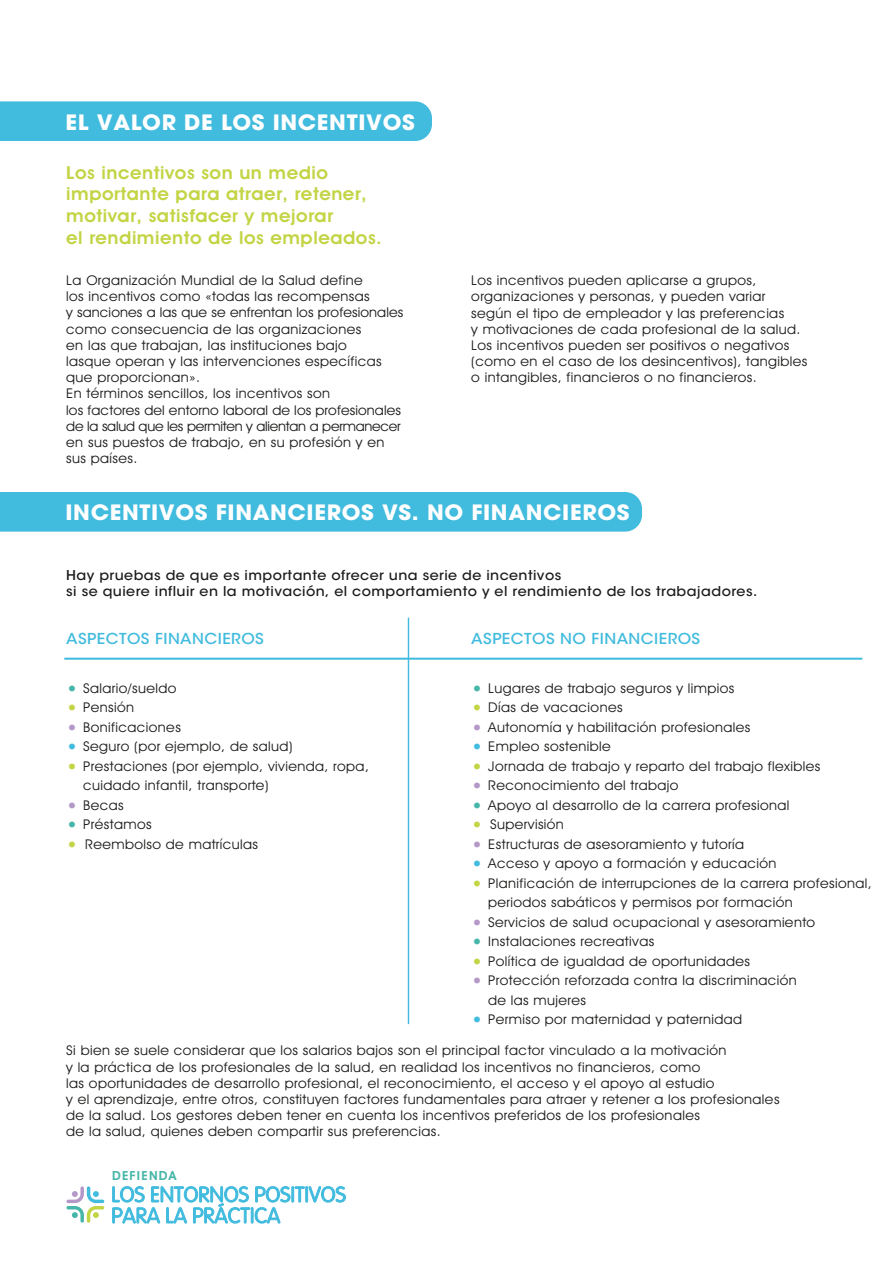
<style>
.page{position:relative;width:893px;height:1263px;background:#fff}
.page>*{position:absolute;margin:0;border:0;box-sizing:border-box;transform-origin:0 0}
.t1{font:700 21px "Avant Garde";letter-spacing:.03em;color:#fff;scale:1.05 1}
.t2{font:600 18px/21.6px "Avant Garde IT Cby BT";letter-spacing:.03em;color:#c3d445;scale:1.05 1}
.t3{font:500 15px "ITC Avant Garde Std";letter-spacing:.03em;color:#41bbde;scale:1.05 1}
.t4{font:13.5px/16.2px "Avant Garde IT Cby BT";letter-spacing:.03em;color:#1b1b1a;scale:1.05 1}
.t5{font:500 13.5px/16.2px "ITC Avant Garde Std";letter-spacing:.03em;color:#1b1b1a;scale:1.05 1}
.t6{font:600 12.6px "Avant Garde IT Cby BT";letter-spacing:.1em;color:#45b6a8}
.s1{font-size:20.25px;color:#45b6a8}
.s2{font-size:20.25px;color:#c3d445}
.s3{font-size:20.25px;color:#b498c7}
.s4{font-size:20.25px;color:#41bbde}
</style>
<div class="page">
<div style="left:0;top:101px;width:432px;height:40px;background:#41bbde"></div>
<hr style="left:408px;top:618px;width:1px;height:406px;background:#41bbde">
<hr style="left:64px;top:658px;width:798px;height:2px;background:#41bbde">
<div style="left:0;top:492px;width:642px;height:40px;background:#41bbde"></div>
<svg style="left:112px;top:1186px;width:234px;height:37px"></svg>
<svg style="left:66px;top:1186px;width:38px;height:36px"></svg>
<h1 class="t1" style="left:66px;top:108px;width:334px">EL VALOR DE LOS INCENTIVOS</h1>
<h2 class="t2" style="left:66px;top:161px;width:302px">Los incentivos son un medio importante para atraer, retener, motivar, satisfacer y mejorar<br>el rendimiento de los empleados.</h2>
<p class="t4" style="left:66px;top:272px;width:322px">La Organización Mundial de la Salud define<br>los incentivos como «todas las recompensas<br>y sanciones a las que se enfrentan los profesionales como consecuencia de las organizaciones<br>en las que trabajan, las instituciones bajo<br>lasque operan y las intervenciones específicas que proporcionan».<br>En términos sencillos, los incentivos son<br>los factores del entorno laboral de los profesionales de la salud que les permiten y alientan a permanecer en sus puestos de trabajo, en su profesión y en sus países.</p>
<p class="t4" style="left:471px;top:272px;width:322px">Los incentivos pueden aplicarse a grupos, organizaciones y personas, y pueden variar según el tipo de empleador y las preferencias<br>y motivaciones de cada profesional de la salud.<br>Los incentivos pueden ser positivos o negativos (como en el caso de los desincentivos), tangibles o intangibles, financieros o no financieros.</p>
<h1 class="t1" style="left:66px;top:499px;width:539px">INCENTIVOS FINANCIEROS VS. NO FINANCIEROS</h1>
<p class="t5" style="left:66px;top:567px;width:660px">Hay pruebas de que es importante ofrecer una serie de incentivos<br>si se quiere influir en la motivación, el comportamiento y el rendimiento de los trabajadores.</p>
<p class="t3" style="left:66px;top:629px;width:190px">ASPECTOS FINANCIEROS</p>
<p class="t4" style="left:66px;top:680px;width:107px"><span class="s1">•</span> Salario/sueldo</p>
<p class="t4" style="left:66px;top:699px;width:66px"><span class="s2">•</span> Pensión</p>
<p class="t4" style="left:66px;top:719px;width:111px"><span class="s3">•</span> Bonificaciones</p>
<p class="t4" style="left:66px;top:738px;width:217px"><span class="s4">•</span> Seguro (por ejemplo, de salud)</p>
<p class="t4" style="left:83px;top:756px;width:274px;line-height:19.5px;text-indent:-17px"><span class="s2">•</span> Prestaciones (por ejemplo, vivienda, ropa, cuidado infantil, transporte)</p>
<p class="t4" style="left:66px;top:797px;width:56px"><span class="s3">•</span> Becas</p>
<p class="t4" style="left:66px;top:816px;width:83px"><span class="s1">•</span> Préstamos</p>
<p class="t4" style="left:66px;top:836px;width:184px"><span class="s2">•</span> Reembolso de matrículas</p>
<p class="t3" style="left:471px;top:629px;width:220px">ASPECTOS NO FINANCIEROS</p>
<p class="t4" style="left:471px;top:680px;width:252px"><span class="s1">•</span> Lugares de trabajo seguros y limpios</p>
<p class="t4" style="left:471px;top:699px;width:146px"><span class="s2">•</span> Días de vacaciones</p>
<p class="t4" style="left:471px;top:719px;width:267px"><span class="s3">•</span> Autonomía y habilitación profesionales</p>
<p class="t4" style="left:471px;top:738px;width:134px"><span class="s4">•</span> Empleo sostenible</p>
<p class="t4" style="left:471px;top:758px;width:334px"><span class="s2">•</span> Jornada de trabajo y reparto del trabajo flexibles</p>
<p class="t4" style="left:471px;top:777px;width:199px"><span class="s3">•</span> Reconocimiento del trabajo</p>
<p class="t4" style="left:471px;top:797px;width:304px"><span class="s1">•</span> Apoyo al desarrollo de la carrera profesional</p>
<p class="t4" style="left:471px;top:816px;width:90px"><span class="s2">•</span> Supervisión</p>
<p class="t4" style="left:471px;top:836px;width:261px"><span class="s3">•</span> Estructuras de asesoramiento y tutoría</p>
<p class="t4" style="left:471px;top:855px;width:292px"><span class="s4">•</span> Acceso y apoyo a formación y educación</p>
<p class="t4" style="left:488px;top:873px;width:367px;line-height:19.5px;text-indent:-17px"><span class="s2">•</span> Planificación de interrupciones de la carrera profesional, periodos sabáticos y permisos por formación</p>
<p class="t4" style="left:471px;top:914px;width:329px"><span class="s3">•</span> Servicios de salud ocupacional y asesoramiento</p>
<p class="t4" style="left:471px;top:933px;width:176px"><span class="s1">•</span> Instalaciones recreativas</p>
<p class="t4" style="left:471px;top:953px;width:267px"><span class="s2">•</span> Política de igualdad de oportunidades</p>
<p class="t4" style="left:488px;top:970px;width:295px;line-height:19.5px;text-indent:-17px"><span class="s3">•</span> Protección reforzada contra la discriminación de las mujeres</p>
<p class="t4" style="left:471px;top:1011px;width:259px"><span class="s4">•</span> Permiso por maternidad y paternidad</p>
<p class="t4" style="left:66px;top:1042px;width:681px">Si bien se suele considerar que los salarios bajos son el principal factor vinculado a la motivación<br>y la práctica de los profesionales de la salud, en realidad los incentivos no financieros, como<br>las oportunidades de desarrollo profesional, el reconocimiento, el acceso y el apoyo al estudio<br>y el aprendizaje, entre otros, constituyen factores fundamentales para atraer y retener a los profesionales de la salud. Los gestores deben tener en cuenta los incentivos preferidos de los profesionales<br>de la salud, quienes deben compartir sus preferencias.</p>
<p class="t6" style="left:112px;top:1168px;width:66px">DEFIENDA</p>
</div>
